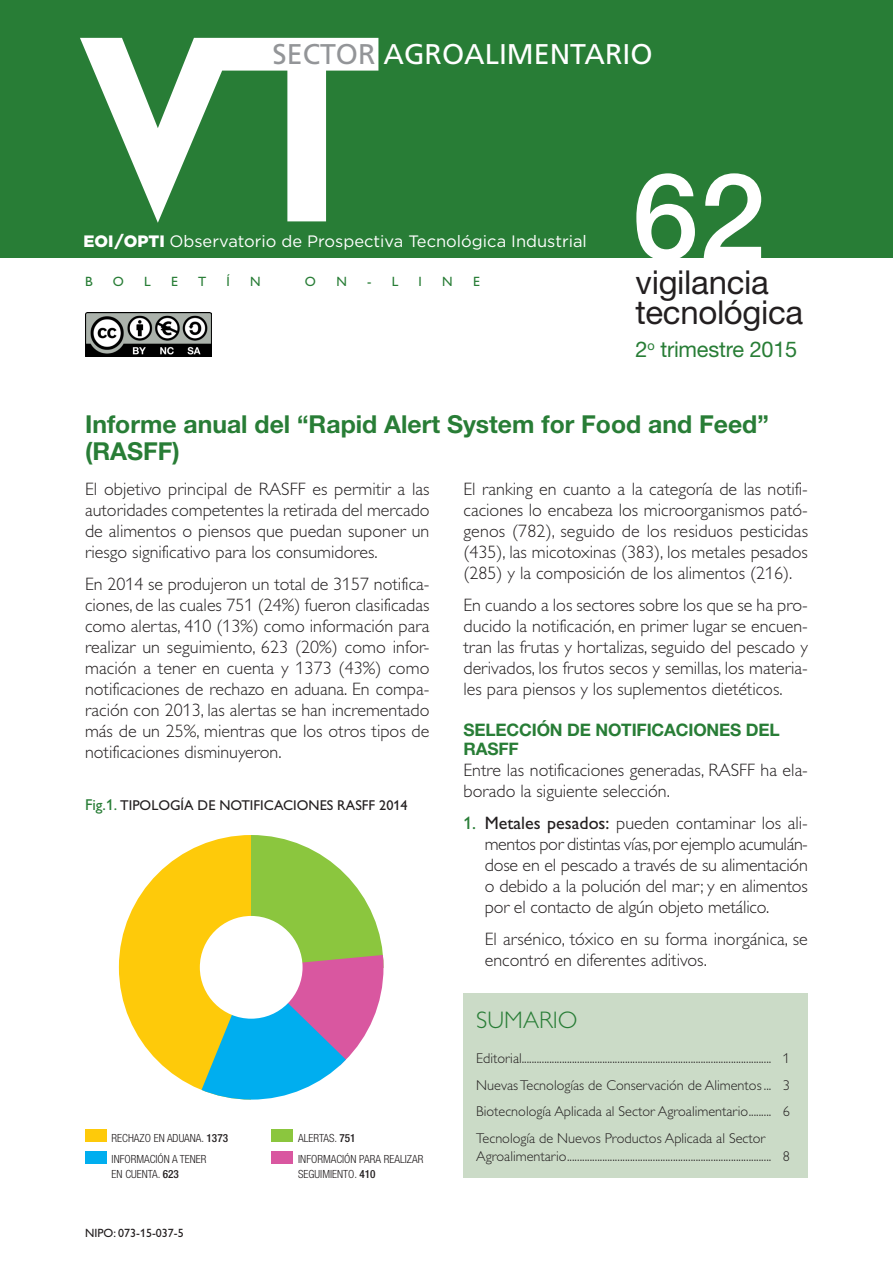
<style>
.page{position:relative;width:893px;height:1263px;background:#fff}
.page>*{position:absolute;margin:0;border:0;box-sizing:border-box;transform-origin:0 0}
.t1{font:500 120px "Helvetica Neue LT Std";color:#fff}
.t2{font:33px "Helvetica Neue LT Std";letter-spacing:-.01em;color:#231f20}
.t3{font:28.5px "Frutiger LT Std";color:#fff}
._01_ladillo_grande{font:700 24.75px/27px "Helvetica Neue LT Std";color:#287d36}
.t4{font:300 24px "Gill Alt One";color:#287d36}
.t5{font:21.75px "Helvetica Neue LT Std";letter-spacing:-.01em;color:#287d36}
._02_texto_intro{font:300 18px/21px "Gill Alt One";color:#231f20;text-align:justify}
._04_subladillo_breve{font:700 17.25px/19.5px "Helvetica Neue LT Std";letter-spacing:-.01em;color:#287d36}
.t6{font:16.5px "Gotham";color:#fff}
.t7{font:300 14.25px/18px "Gill Alt One";color:#231f20}
._07_fuente_web{font:14.25px "Gill Alt One";color:#231f20}
.t8{font:13.5px "Gill Alt One";color:#287d36}
.t9{font:12px "Gill Alt One";color:#231f20}
._08_texto_tablas{font:300 condensed 11.25px/14.2px "Helvetica Neue LT Std";color:#231f20}
.s1{color:#939598}
.s2{font-weight:900}
.s3{font-size:15.75px;color:#287d36}
.s4{font-weight:500}
.s5{font-weight:400;color:#287d36}
.s6{font-weight:400}
</style>
<div class="page">
<div style="left:0;top:0;width:893px;height:257px;background:#287d36"></div>
<img style="left:85px;top:313px;width:126px;height:44px">
<svg style="left:80px;top:38px;width:298px;height:185px"></svg>
<div style="left:85px;top:1129px;width:21px;height:12px;background:#feca0a"></div>
<div style="left:85px;top:1151px;width:21px;height:12px;background:#00aeef"></div>
<div style="left:272px;top:1129px;width:21px;height:12px;background:#8bc63e"></div>
<div style="left:272px;top:1151px;width:21px;height:12px;background:#d957a0"></div>
<svg style="left:119px;top:835px;width:132px;height:247px;fill:#feca0a"></svg>
<svg style="left:251px;top:835px;width:132px;height:119px;fill:#8bc63e"></svg>
<svg style="left:184px;top:954px;width:199px;height:145px"></svg>
<div style="left:200px;top:916px;width:103px;height:103px;background:#fff;border-radius:50%"></div>
<div style="left:463px;top:993px;width:345px;height:185px;background:#cbdbc7"></div>
<p class="t3" style="left:273px;top:37px;width:382px"><span class="s1">SECTOR</span> AGROALIMENTARIO</p>
<p class="t6" style="left:84px;top:232px;width:505px"><span class="s2">EOI/OPTI</span> Observatorio de Prospectiva Tecnológica Industrial</p>
<p class="t8" style="left:85px;top:273px;width:9px">B</p>
<p class="t8" style="left:113px;top:273px;width:13px">O</p>
<p class="t8" style="left:144px;top:273px;width:8px">L</p>
<p class="t8" style="left:171px;top:273px;width:8px">E</p>
<p class="t8" style="left:198px;top:273px;width:10px">T</p>
<p class="t8" style="left:227px;top:273px;width:5px">Í</p>
<p class="t8" style="left:250px;top:273px;width:12px">N</p>
<p class="t8" style="left:305px;top:273px;width:13px">O</p>
<p class="t8" style="left:336px;top:273px;width:12px">N</p>
<p class="t8" style="left:367px;top:273px;width:33px">- L</p>
<p class="t8" style="left:419px;top:273px;width:5px">I</p>
<p class="t8" style="left:442px;top:273px;width:12px">N</p>
<p class="t8" style="left:473px;top:273px;width:8px">E</p>
<p class="t1" style="left:632px;top:145px;width:135px">62</p>
<p class="t2" style="left:635px;top:262px;width:135px">vigilancia</p>
<p class="t2" style="left:635px;top:292px;width:169px">tecnológica</p>
<p class="t5" style="left:635px;top:336px;width:163px">2<sup>o</sup> trimestre 2015</p>
<p class="_01_ladillo_grande" style="left:85px;top:410px;width:685px">Informe anual del “Rapid Alert System for Food and Feed” (RASFF)</p>
<p class="_02_texto_intro" style="left:85px;top:479px;width:346px">El objetivo principal de RASFF es permitir a las autoridades competentes la retirada del mercado de alimentos o piensos que puedan suponer un riesgo significativo para los consumidores.</p>
<p class="_02_texto_intro" style="left:85px;top:574px;width:346px">En 2014 se produjeron un total de 3157 notifica&shy;ciones, de las cuales 751 (24%) fueron clasificadas como alertas, 410 (13%) como información para realizar un seguimiento, 623 (20%) como infor&shy;mación a tener en cuenta y 1373 (43%) como notificaciones de rechazo en aduana. En compa&shy;ración con 2013, las alertas se han incrementado más de un 25%, mientras que los otros tipos de notificaciones disminuyeron.</p>
<p class="_07_fuente_web" style="left:85px;top:797px;width:324px"><span class="s3">Fig.1.</span> TIPOLOGÍA DE NOTIFICACIONES RASFF 2014</p>
<p class="_08_texto_tablas" style="left:112px;top:1130px;width:118px">RECHAZO EN ADUANA. <span class="s4">1373</span></p>
<p class="_08_texto_tablas" style="left:112px;top:1152px;width:96px">INFORMACIÓN A TENER<br>EN CUENTA. <span class="s4">623</span></p>
<p class="t9" style="left:85px;top:1226px;width:100px">NIPO: 073-15-037-5</p>
<p class="_08_texto_tablas" style="left:298px;top:1130px;width:59px">ALERTAS. <span class="s4">751</span></p>
<p class="_08_texto_tablas" style="left:298px;top:1152px;width:127px">INFORMACIÓN PARA REALIZAR<br>SEGUIMIENTO. <span class="s4">410</span></p>
<p class="_02_texto_intro" style="left:463px;top:479px;width:346px">El ranking en cuanto a la categoría de las notifi&shy;caciones lo encabeza los microorganismos pató&shy;genos (782), seguido de los residuos pesticidas (435), las micotoxinas (383), los metales pesados (285) y la composición de los alimentos (216).</p>
<p class="_02_texto_intro" style="left:463px;top:595px;width:346px">En cuando a los sectores sobre los que se ha pro&shy;ducido la notificación, en primer lugar se encuen&shy;tran las frutas y hortalizas, seguido del pescado y derivados, los frutos secos y semillas, los materia&shy;les para piensos y los suplementos dietéticos.</p>
<p class="_04_subladillo_breve" style="left:463px;top:720px;width:318px">SELECCIÓN DE NOTIFICACIONES DEL<br>RASFF</p>
<p class="_02_texto_intro" style="left:463px;top:760px;width:346px">Entre las notificaciones generadas, RASFF ha ela&shy;borado la siguiente selección.</p>
<p class="_02_texto_intro" style="left:485px;top:812px;width:325px;text-indent:-21px"><span class="s5">1.</span> <span class="s6">Metales pesados:</span> pueden contaminar los ali&shy;mentos por distintas vías, por ejemplo acumulán&shy;dose en el pescado a través de su alimentación o debido a la polución del mar; y en alimentos por el contacto de algún objeto metálico.</p>
<p class="_02_texto_intro" style="left:485px;top:928px;width:325px">El arsénico, tóxico en su forma inorgánica, se encontró en diferentes aditivos.</p>
<p class="t4" style="left:476px;top:1007px;width:103px">SUMARIO</p>
<p class="t7" style="left:476px;top:1050px;width:315px">Editorial................................................................................................... 1</p>
<p class="t7" style="left:476px;top:1076px;width:315px">Nuevas Tecnologías de Conservación de Alimentos... 3</p>
<p class="t7" style="left:476px;top:1103px;width:315px">Biotecnología Aplicada al Sector Agroalimentario......... 6</p>
<p class="t7" style="left:476px;top:1129px;width:315px">Tecnología de Nuevos Productos Aplicada al Sector<br>Agroalimentario................................................................................. 8</p>
</div>
